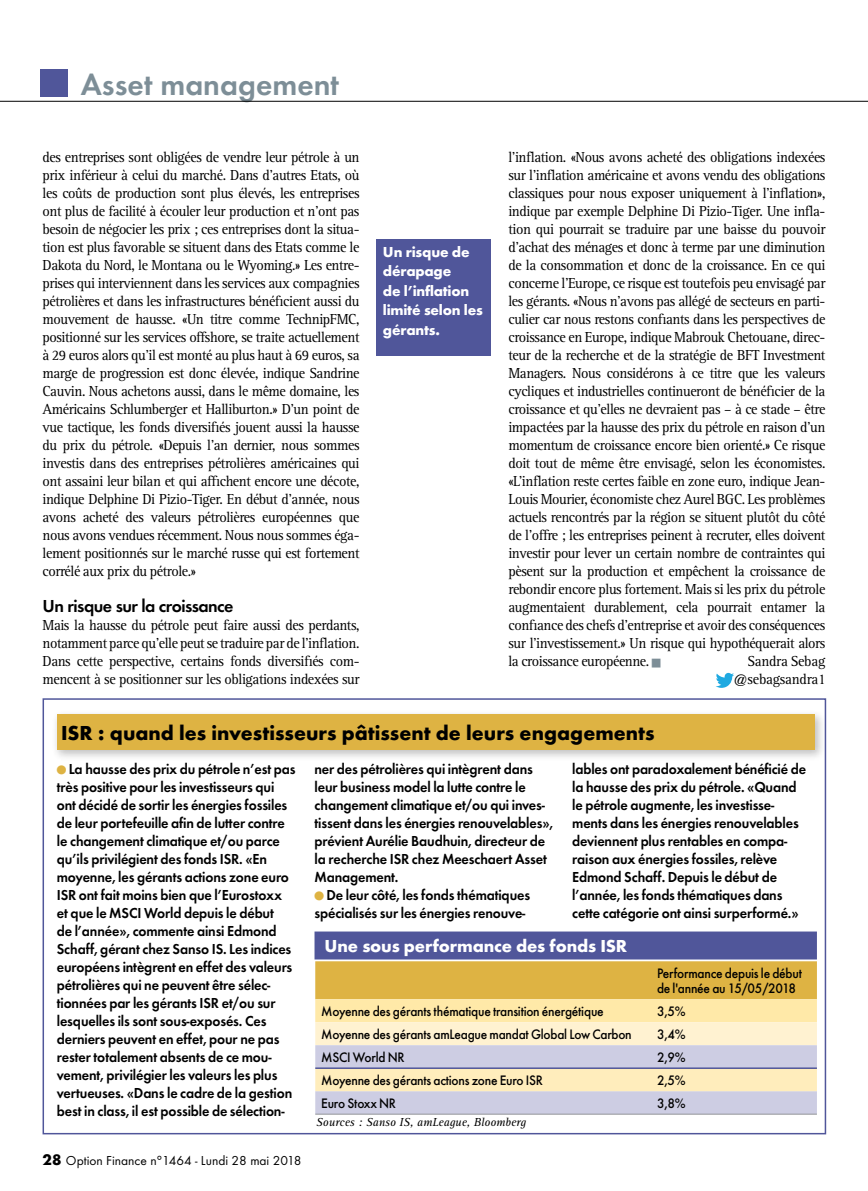
<style>
.page{position:relative;width:868px;height:1191px;background:#fff}
.page>*{position:absolute;margin:0;border:0;box-sizing:border-box;transform-origin:0 0}
.t1{font:600 31.5px "Futura T";color:#7d8e97}
.t2{font:700 21px "Futura T";color:#000}
.t3{font:700 18px "Futura T";letter-spacing:-.01em;color:#fff}
.t4{font:600 18px "Futura T";letter-spacing:-.03em;color:#000}
.t5{font:15px/18px "Rotis Serif";letter-spacing:-.03em;color:#000;text-align:justify;scale:.95 1}
.t6{font:600 15px/18px "Futura T";letter-spacing:-.01em;color:#000;scale:.95 1}
.t7{font:700 15px/19.5px "Futura T";letter-spacing:-.015em;color:#fff}
.t8{font:500 14.25px/14.2px "Futura T";letter-spacing:-.02em;color:#000;scale:.94 1}
.t9{font:13.5px "Futura T";color:#000}
.t10{font:italic 12px "Rotis Serif";color:#000}
.s1{color:#7d8e97}
.s2{color:#deb343}
.s3{font-weight:700;font-size:15.75px}
</style>
<div class="page">
<div style="left:40px;top:69px;width:28px;height:28px;background:#50569a"></div>
<hr style="left:0;top:101px;width:867px;height:1px;background:#000">
<svg style="left:716px;top:673px;width:18px;height:15px"></svg>
<div style="left:52px;top:709px;width:773px;height:52px;background:#000;opacity:.25"></div>
<div style="left:57px;top:714px;width:757px;height:36px;background:#deb343"></div>
<div style="left:43px;top:698px;width:783px;height:436px;border:2px solid #50569a"></div>
<div style="left:315px;top:932px;width:501px;height:26px;background:#50569a"></div>
<div style="left:314px;top:931px;width:502px;height:28px;border:2px solid #50569a"></div>
<svg style="left:315px;top:961px;width:501px;height:152px;background:#e8d5a9"></svg>
<hr style="left:315px;top:1113px;width:336px;height:1px;background:#939598">
<hr style="left:651px;top:1113px;width:165px;height:1px;background:#939598">
<hr style="left:315px;top:1067px;width:336px;height:2px;background:#50569a">
<hr style="left:651px;top:1067px;width:165px;height:2px;background:#50569a">
<div style="left:376px;top:239px;width:115px;height:117px;background:#50569a"></div>
<h1 class="t1" style="left:81px;top:66px;width:260px">Asset management</h1>
<p class="t5" style="left:43px;top:148px;width:335px">des entreprises sont obligées de vendre leur pétrole à un prix inférieur à celui du marché. Dans d’autres Etats, où les coûts de production sont plus élevés, les entreprises ont plus de facilité à écouler leur production et n’ont pas besoin de négocier les prix ; ces entreprises dont la situa&shy;tion est plus favorable se situent dans des Etats comme le Dakota du Nord, le Montana ou le Wyoming.» Les entre&shy;prises qui interviennent dans les services aux compagnies pétrolières et dans les infrastructures bénéficient aussi du mouvement de hausse. «Un titre comme TechnipFMC, positionné sur les services offshore, se traite actuellement à 29 euros alors qu’il est monté au plus haut à 69 euros, sa marge de progression est donc élevée, indique Sandrine Cauvin. Nous achetons aussi, dans le même domaine, les Américains Schlumberger et Halliburton.» D’un point de vue tactique, les fonds diversifiés jouent aussi la hausse du prix du pétrole. «Depuis l’an dernier, nous sommes investis dans des entreprises pétrolières américaines qui ont assaini leur bilan et qui affichent encore une décote, indique Delphine Di Pizio-Tiger. En début d’année, nous avons acheté des valeurs pétrolières européennes que nous avons vendues récemment. Nous nous sommes éga&shy;lement positionnés sur le marché russe qui est fortement corrélé aux prix du pétrole.»</p>
<p class="t4" style="left:43px;top:595px;width:192px">Un risque sur la croissance</p>
<p class="t5" style="left:43px;top:616px;width:335px">Mais la hausse du pétrole peut faire aussi des perdants, notamment parce qu’elle peut se traduire par de l’inflation.<br>Dans cette perspective, certains fonds diversifiés com&shy;mencent à se positionner sur les obligations indexées sur</p>
<p class="t7" style="left:383px;top:242px;width:101px">Un risque de dérapage<br>de l’inflation limité selon les gérants.</p>
<p class="t5" style="left:508px;top:148px;width:335px">l’inflation. «Nous avons acheté des obligations indexées sur l’inflation américaine et avons vendu des obligations classiques pour nous exposer uniquement à l’inflation», indique par exemple Delphine Di Pizio-Tiger. Une infla&shy;tion qui pourrait se traduire par une baisse du pouvoir d’achat des ménages et donc à terme par une diminution de la consommation et donc de la croissance. En ce qui concerne l’Europe, ce risque est toutefois peu envisagé par les gérants. «Nous n’avons pas allégé de secteurs en parti&shy;culier car nous restons confiants dans les perspectives de croissance en Europe, indique Mabrouk Chetouane, direc&shy;teur de la recherche et de la stratégie de BFT Investment Managers. Nous considérons à ce titre que les valeurs cycliques et industrielles continueront de bénéficier de la croissance et qu’elles ne devraient pas – à ce stade – être impactées par la hausse des prix du pétrole en raison d’un momentum de croissance encore bien orienté.» Ce risque doit tout de même être envisagé, selon les économistes. «L’inflation reste certes faible en zone euro, indique Jean-Louis Mourier, économiste chez Aurel BGC. Les problèmes actuels rencontrés par la région se situent plutôt du côté de l’offre ; les entreprises peinent à recruter, elles doivent investir pour lever un certain nombre de contraintes qui pèsent sur la production et empêchent la croissance de rebondir encore plus fortement. Mais si les prix du pétrole augmentaient durablement, cela pourrait entamer la confiance des chefs d’entreprise et avoir des conséquences sur l’investissement.» Un risque qui hypothéquerait alors la croissance européenne. <span class="s1">■</span></p>
<p class="t5" style="left:733px;top:652px;width:98px;text-align:right">Sandra Sebag @sebagsandra1</p>
<h2 class="t2" style="left:61px;top:721px;width:595px">ISR : quand les investisseurs pâtissent de leurs engagements</h2>
<p class="t6" style="left:57px;top:760px;width:253px"><span class="s2">●</span> La hausse des prix du pétrole n’est pas très positive pour les investisseurs qui ont décidé de sortir les énergies fossiles de leur portefeuille afin de lutter contre le changement climatique et/ou parce qu’ils privilégient des fonds ISR. «En moyenne, les gérants actions zone euro ISR ont fait moins bien que l’Eurostoxx et que le MSCI World depuis le début<br>de l’année», commente ainsi Edmond Schaff, gérant chez Sanso IS. Les indices européens intègrent en effet des valeurs pétrolières qui ne peuvent être sélec&shy;tionnées par les gérants ISR et/ou sur lesquelles ils sont sous-exposés. Ces derniers peuvent en effet, pour ne pas rester totalement absents de ce mou&shy;vement, privilégier les valeurs les plus vertueuses. «Dans le cadre de la gestion best in class, il est possible de sélection-</p>
<p class="t6" style="left:314px;top:760px;width:252px">ner des pétrolières qui intègrent dans leur business model la lutte contre le changement climatique et/ou qui inves&shy;tissent dans les énergies renouvelables», prévient Aurélie Baudhuin, directeur de la recherche ISR chez Meeschaert Asset Management.</p>
<p class="t6" style="left:572px;top:760px;width:248px">lables ont paradoxalement bénéficié de la hausse des prix du pétrole. «Quand le pétrole augmente, les investisse&shy;ments dans les énergies renouvelables deviennent plus rentables en compa&shy;raison aux énergies fossiles, relève Edmond Schaff. Depuis le début de l’année, les fonds thématiques dans cette catégorie ont ainsi surperformé.»</p>
<p class="t3" style="left:324px;top:935px;width:304px">Une sous performance des fonds ISR</p>
<p class="t8" style="left:657px;top:966px;width:156px">Performance depuis le début de l'année au 15/05/2018</p>
<p class="t8" style="left:321px;top:1004px;width:302px">Moyenne des gérants thématique transition énergétique</p>
<p class="t8" style="left:657px;top:1004px;width:32px">3,5%</p>
<p class="t8" style="left:321px;top:1027px;width:332px">Moyenne des gérants amLeague mandat Global Low Carbon</p>
<p class="t8" style="left:657px;top:1027px;width:32px">3,4%</p>
<p class="t8" style="left:321px;top:1050px;width:90px">MSCI World NR</p>
<p class="t8" style="left:657px;top:1050px;width:32px">2,9%</p>
<p class="t8" style="left:321px;top:1073px;width:237px">Moyenne des gérants actions zone Euro ISR</p>
<p class="t8" style="left:657px;top:1073px;width:32px">2,5%</p>
<p class="t8" style="left:321px;top:1096px;width:81px">Euro Stoxx NR</p>
<p class="t8" style="left:657px;top:1096px;width:32px">3,8%</p>
<p class="t10" style="left:316px;top:1115px;width:211px">Sources : Sanso IS, amLeague, Bloomberg</p>
<p class="t6" style="left:314px;top:886px;width:228px"><span class="s2">●</span> De leur côté, les fonds thématiques spécialisés sur les énergies renouve-</p>
<p class="t9" style="left:43px;top:1152px;width:260px"><span class="s3">28</span> Option Finance n°1464 - Lundi 28 mai 2018</p>
</div>
